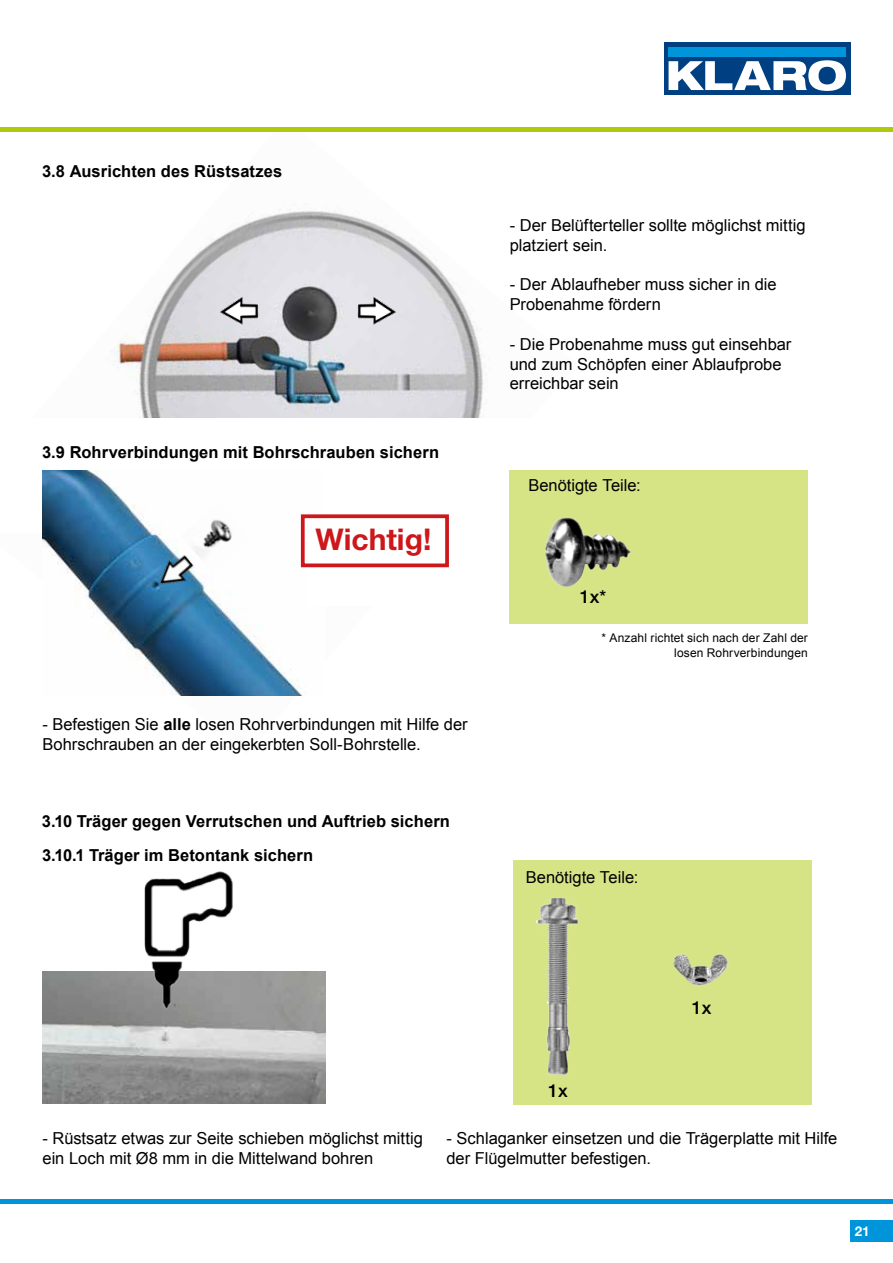
<style>
.page{position:relative;width:893px;height:1263px;background:#fff}
.page>*{position:absolute;margin:0;border:0;box-sizing:border-box;transform-origin:0 0}
.t1{font:700 30px "Helvetica Neue LT Pro";color:#cd171a}
.t2{font:500 18px "Helvetica Neue LT Pro";color:#000}
.t3{font:16.5px/19.8px "Arial";color:#000}
.t4{font:700 16.5px "Arial";letter-spacing:.005em;color:#000}
.t5{font:700 13.5px "Helvetica Neue LT Pro";color:#fff}
.t6{font:12px/14.4px "Arial";letter-spacing:.01em;color:#000;text-align:right}
.s1{font-weight:700}
</style>
<div class="page">
<img style="left:42px;top:210px;width:468px;height:414px">
<div style="left:0;top:418px;width:750px;height:115px;background:#fff"></div>
<img style="left:215px;top:290px;width:63px;height:37px">
<img style="left:338px;top:290px;width:63px;height:37px">
<img style="left:43px;top:470px;width:282px;height:226px">
<div style="left:510px;top:470px;width:298px;height:154px;background:#d7e485"></div>
<img style="left:180px;top:502px;width:69px;height:69px">
<img style="left:146px;top:533px;width:71px;height:69px">
<img style="left:545px;top:517px;width:86px;height:70px">
<div style="left:307px;top:529px;width:118px;height:77px;background:#fff"></div>
<div style="left:514px;top:860px;width:298px;height:245px;background:#d7e485"></div>
<img style="left:43px;top:1089px;width:283px;height:15px">
<img style="left:537px;top:897px;width:42px;height:178px">
<img style="left:673px;top:953px;width:56px;height:33px">
<img style="left:43px;top:871px;width:283px;height:218px">
<div style="left:301px;top:514px;width:148px;height:53px;border:4px solid #cd171a"></div>
<div style="left:664px;top:43px;width:186px;height:52px;background:#004082"></div>
<svg style="left:669px;top:60px;width:177px;height:31px"></svg>
<div style="left:669px;top:47px;width:177px;height:10px;background:#0095db"></div>
<div style="left:850px;top:1220px;width:43px;height:22px;background:#0095db"></div>
<hr style="left:0;top:1199px;width:893px;height:4px;background:#0095db">
<hr style="left:0;top:128px;width:893px;height:4px;background:#afca0b">
<p class="t4" style="left:42px;top:160px;width:242px">3.8 Ausrichten des Rüstsatzes</p>
<p class="t4" style="left:42px;top:441px;width:399px">3.9 Rohrverbindungen mit Bohrschrauben sichern</p>
<h1 class="t1" style="left:315px;top:521px;width:117px">Wichtig!</h1>
<p class="t3" style="left:43px;top:715px;width:427px">- Befestigen Sie <span class="s1">alle</span> losen Rohrverbindungen mit Hilfe der<br>Bohrschrauben an der eingekerbten Soll-Bohrstelle.</p>
<p class="t4" style="left:42px;top:811px;width:410px">3.10 Träger gegen Verrutschen und Auftrieb sichern</p>
<p class="t4" style="left:42px;top:845px;width:273px">3.10.1 Träger im Betontank sichern</p>
<p class="t3" style="left:510px;top:215px;width:297px">- Der Belüfterteller sollte möglichst mittig platziert sein.</p>
<p class="t3" style="left:510px;top:275px;width:269px">- Der Ablaufheber muss sicher in die<br>Probenahme fördern</p>
<p class="t3" style="left:510px;top:334px;width:283px">- Die Probenahme muss gut einsehbar und zum Schöpfen einer Ablaufprobe erreichbar sein</p>
<p class="t3" style="left:528px;top:475px;width:114px">Benötigte Teile:</p>
<p class="t2" style="left:580px;top:586px;width:28px">1x*</p>
<p class="t6" style="left:601px;top:631px;width:208px">* Anzahl richtet sich nach der Zahl der losen Rohrverbindungen</p>
<p class="t3" style="left:526px;top:867px;width:114px">Benötigte Teile:</p>
<p class="t2" style="left:692px;top:997px;width:21px">1x</p>
<p class="t2" style="left:548px;top:1080px;width:21px">1x</p>
<p class="t3" style="left:43px;top:1129px;width:382px">- Rüstsatz etwas zur Seite schieben möglichst mittig ein Loch mit Ø8 mm in die Mittelwand bohren</p>
<p class="t3" style="left:446px;top:1129px;width:392px">- Schlaganker einsetzen und die Trägerplatte mit Hilfe der Flügelmutter befestigen.</p>
<p class="t5" style="left:855px;top:1222px;width:17px">21</p>
</div>
